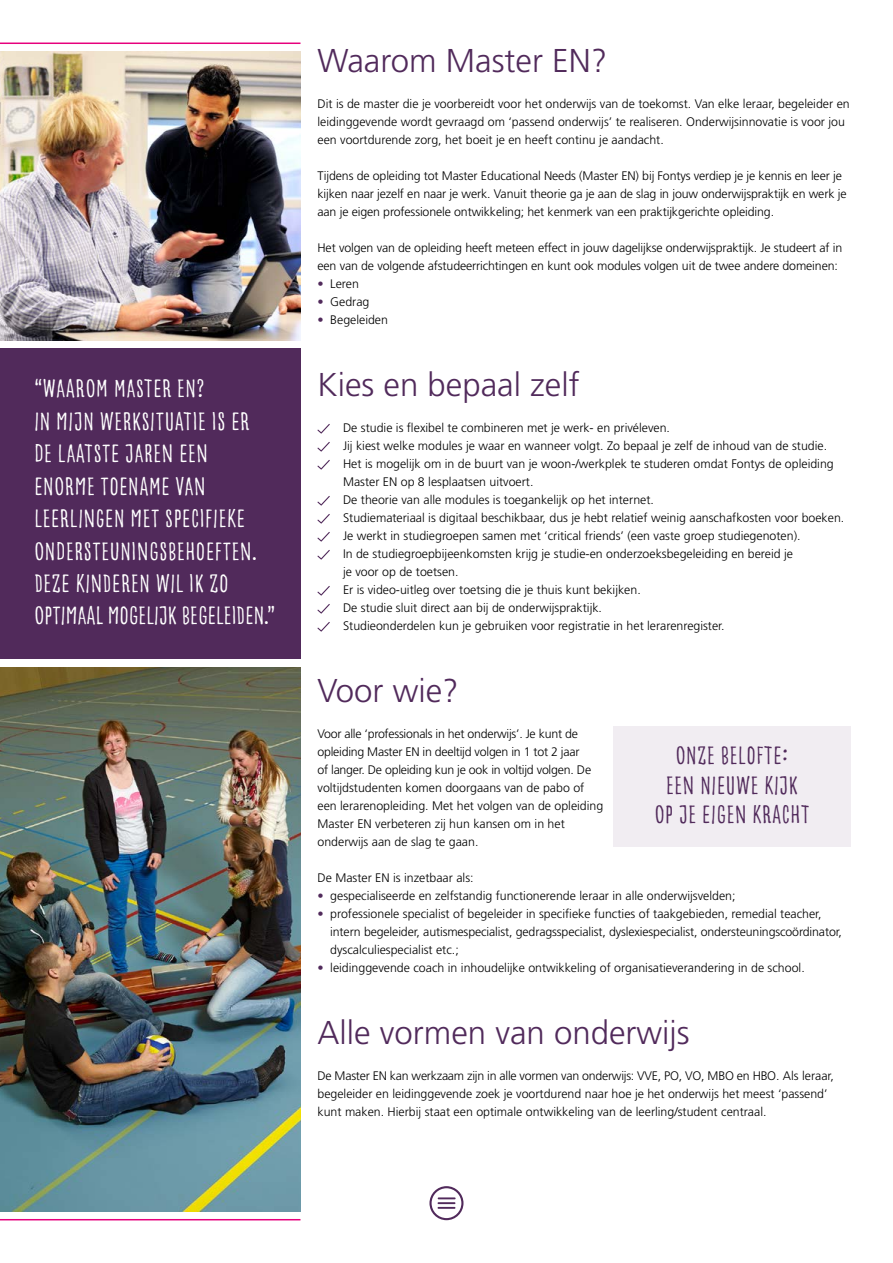
<style>
.page{position:relative;width:893px;height:1263px;background:#fff}
.page>*{position:absolute;margin:0;border:0;box-sizing:border-box;transform-origin:0 0}
.t1{font:300 33px "Fontys Frutiger";color:#512a5b}
.t2{font:27px/32.4px "Goodlife Sans Condensed";color:#fff}
.t3{font:27px/29.4px "Goodlife Sans Condensed";color:#512a5b;text-align:center}
.t4{font:300 12.3px/18px "Fontys Frutiger";color:#000}
.s1{color:#512a5b}
</style>
<div class="page">
<img style="left:0;top:51px;width:300px;height:289px">
<img style="left:0;top:668px;width:300px;height:544px">
<div style="left:0;top:349px;width:300px;height:310px;background:#512a5b"></div>
<hr style="left:0;top:43px;width:300px;height:1px;background:#e6007d">
<hr style="left:0;top:1219px;width:300px;height:1px;background:#e6007d">
<svg style="left:317px;top:424px;width:13px;height:10px"></svg>
<svg style="left:317px;top:442px;width:13px;height:10px"></svg>
<svg style="left:317px;top:460px;width:13px;height:10px"></svg>
<svg style="left:317px;top:496px;width:13px;height:10px"></svg>
<svg style="left:317px;top:514px;width:13px;height:10px"></svg>
<svg style="left:317px;top:532px;width:13px;height:10px"></svg>
<svg style="left:317px;top:550px;width:13px;height:10px"></svg>
<svg style="left:317px;top:586px;width:13px;height:10px"></svg>
<svg style="left:317px;top:604px;width:13px;height:10px"></svg>
<svg style="left:317px;top:622px;width:13px;height:10px"></svg>
<div style="left:613px;top:726px;width:237px;height:121px;background:#f1edf2"></div>
<svg style="left:429px;top:1186px;width:34px;height:34px"></svg>
<h2 class="t2" style="left:34px;top:373px;width:243px">“WAAROM MASTER EN?<br>IN MIJN WERKSITUATIE IS ER<br>DE LAATSTE JAREN EEN<br>ENORME TOENAME VAN<br>LEERLINGEN MET SPECIFIEKE<br>ONDERSTEUNINGSBEHOEFTEN.<br>DEZE KINDEREN WIL IK ZO<br>OPTIMAAL MOGELIJK BEGELEIDEN.”</h2>
<h1 class="t1" style="left:317px;top:42px;width:291px">Waarom Master EN?</h1>
<p class="t4" style="left:317px;top:95px;width:534px">Dit is de master die je voorbereidt voor het onderwijs van de toekomst. Van elke leraar, begeleider en leidinggevende wordt gevraagd om ‘passend onderwijs’ te realiseren. Onderwijsinnovatie is voor jou een voortdurende zorg, het boeit je en heeft continu je aandacht.</p>
<p class="t4" style="left:317px;top:167px;width:530px">Tijdens de opleiding tot Master Educational Needs (Master EN) bij Fontys verdiep je je kennis en leer je kijken naar jezelf en naar je werk. Vanuit theorie ga je aan de slag in jouw onderwijspraktijk en werk je aan je eigen professionele ontwikkeling; het kenmerk van een praktijkgerichte opleiding.</p>
<p class="t4" style="left:317px;top:239px;width:526px">Het volgen van de opleiding heeft meteen effect in jouw dagelijkse onderwijspraktijk. Je studeert af in een van de volgende afstudeerrichtingen en kunt ook modules volgen uit de twee andere domeinen:</p>
<p class="t4" style="left:317px;top:275px;width:43px"><span class="s1">•</span> Leren</p>
<p class="t4" style="left:317px;top:293px;width:53px"><span class="s1">•</span> Gedrag</p>
<p class="t4" style="left:317px;top:311px;width:72px"><span class="s1">•</span> Begeleiden</p>
<h1 class="t1" style="left:317px;top:366px;width:264px">Kies en bepaal zelf</h1>
<p class="t4" style="left:343px;top:419px;width:503px">De studie is flexibel te combineren met je werk- en privéleven.<br>Jij kiest welke modules je waar en wanneer volgt. Zo bepaal je zelf de inhoud van de studie.<br>Het is mogelijk om in de buurt van je woon-/werkplek te studeren omdat Fontys de opleiding Master EN op 8 lesplaatsen uitvoert.<br>De theorie van alle modules is toegankelijk op het internet.<br>Studiemateriaal is digitaal beschikbaar, dus je hebt relatief weinig aanschafkosten voor boeken.<br>Je werkt in studiegroepen samen met ‘critical friends’ (een vaste groep studiegenoten).<br>In de studiegroepbijeenkomsten krijg je studie-en onderzoeksbegeleiding en bereid je<br>je voor op de toetsen.<br>Er is video-uitleg over toetsing die je thuis kunt bekijken.<br>De studie sluit direct aan bij de onderwijspraktijk.<br>Studieonderdelen kun je gebruiken voor registratie in het lerarenregister.</p>
<h1 class="t1" style="left:317px;top:672px;width:143px">Voor wie?</h1>
<p class="t4" style="left:317px;top:725px;width:287px">Voor alle ‘professionals in het onderwijs’. Je kunt de opleiding Master EN in deeltijd volgen in 1 tot 2 jaar<br>of langer. De opleiding kun je ook in voltijd volgen. De voltijdstudenten komen doorgaans van de pabo of een lerarenopleiding. Met het volgen van de opleiding Master EN verbeteren zij hun kansen om in het onderwijs aan de slag te gaan.</p>
<p class="t4" style="left:317px;top:869px;width:158px">De Master EN is inzetbaar als:</p>
<p class="t4" style="left:317px;top:887px;width:419px"><span class="s1">•</span> gespecialiseerde en zelfstandig functionerende leraar in alle onderwijsvelden;</p>
<p class="t4" style="left:330px;top:905px;width:513px;text-indent:-13px"><span class="s1">•</span> professionele specialist of begeleider in specifieke functies of taakgebieden, remedial teacher, intern begeleider, autismespecialist, gedragsspecialist, dyslexiespecialist, ondersteuningscoördinator, dyscalculiespecialist etc.;</p>
<p class="t4" style="left:317px;top:959px;width:489px"><span class="s1">•</span> leidinggevende coach in inhoudelijke ontwikkeling of organisatieverandering in de school.</p>
<h2 class="t3" style="left:654px;top:741px;width:157px">ONZE BELOFTE:<br>EEN NIEUWE KIJK<br>OP JE EIGEN KRACHT</h2>
<h1 class="t1" style="left:317px;top:1014px;width:374px">Alle vormen van onderwijs</h1>
<p class="t4" style="left:317px;top:1067px;width:518px">De Master EN kan werkzaam zijn in alle vormen van onderwijs: VVE, PO, VO, MBO en HBO. Als leraar, begeleider en leidinggevende zoek je voortdurend naar hoe je het onderwijs het meest ‘passend’ kunt maken. Hierbij staat een optimale ontwikkeling van de leerling/student centraal.</p>
</div>
